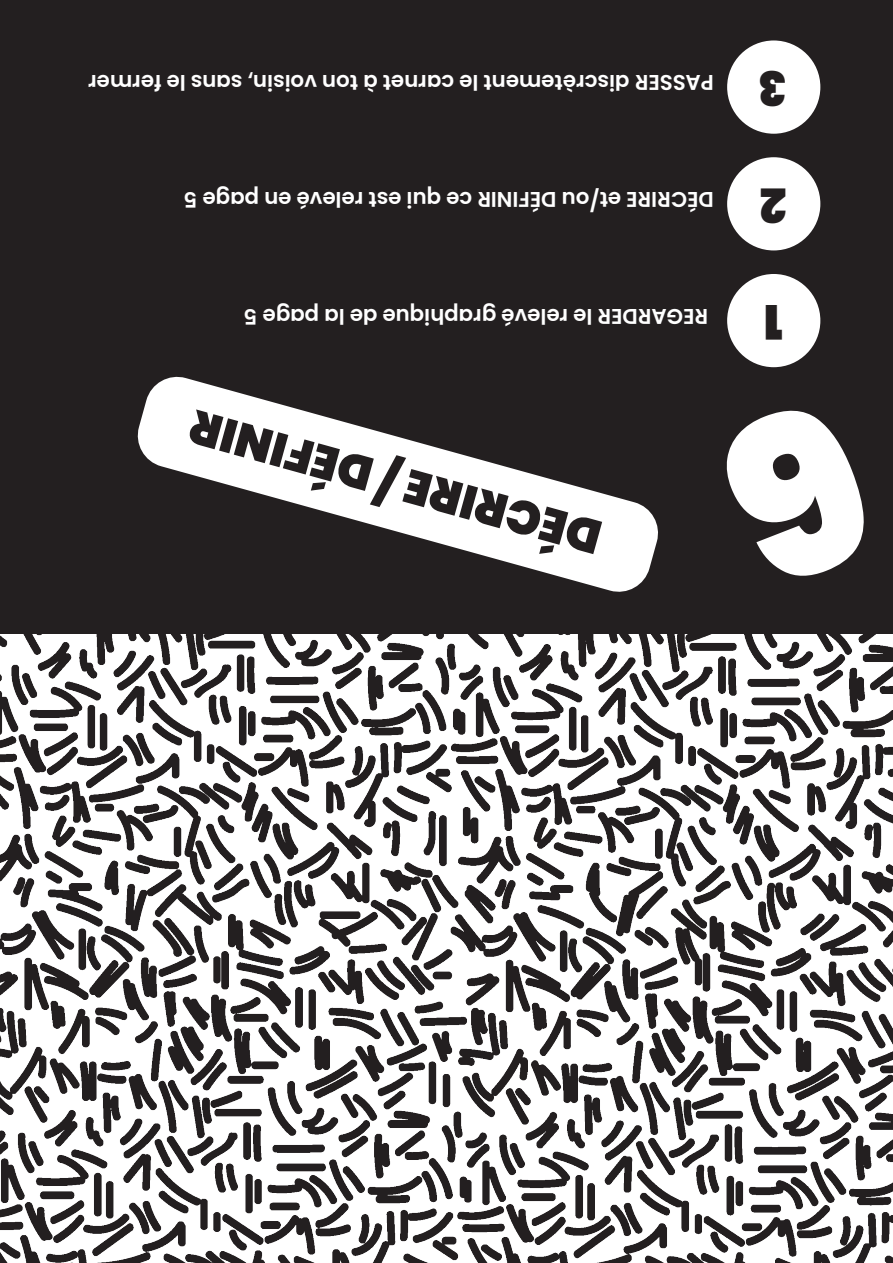
<style>
.page{position:relative;width:893px;height:1263px;background:#fff}
.page>*{position:absolute;margin:0;border:0;box-sizing:border-box;transform-origin:0 0}
.t1{font:900 47.4px "Poppins";color:#231f20}
.t2{font:900 47.25px "Poppins";color:#231f20}
.t3{font:600 21.3px "Poppins";color:#fff}
</style>
<div class="page">
<img style="left:0;top:633px;width:893px;height:630px">
<div style="left:0;top:0;width:893px;height:633px;background:#231f20"></div>
<svg style="left:137px;top:376px;width:521px;height:216px"></svg>
<div style="left:727px;top:274px;width:93px;height:93px;background:#fff;border-radius:50%"></div>
<div style="left:727px;top:157px;width:93px;height:93px;background:#fff;border-radius:50%"></div>
<div style="left:727px;top:40px;width:93px;height:94px;background:#fff;border-radius:50%"></div>
<p class="t3" style="left:714px;top:95px;width:627px;rotate:-180deg">PASSER discrètement le carnet à ton voisin, sans le fermer</p>
<h1 class="t1" style="left:787px;top:115px;width:31px;rotate:-180deg">3</h1>
<p class="t3" style="left:714px;top:212px;width:532px;rotate:-180deg">DÉCRIRE et/ou DÉFINIR ce qui est relevé en page 5</p>
<h1 class="t1" style="left:787px;top:232px;width:28px;rotate:-180deg">2</h1>
<p class="t3" style="left:708px;top:328px;width:466px;rotate:-180deg">REGARDER le relevé graphique de la page 5</p>
<h1 class="t1" style="left:782px;top:349px;width:20px;rotate:-180deg">1</h1>
<h2 class="t2" style="left:593px;top:563px;width:426px;rotate:-165deg">DÉCRIRE / DÉFINIR</h2>
</div>
